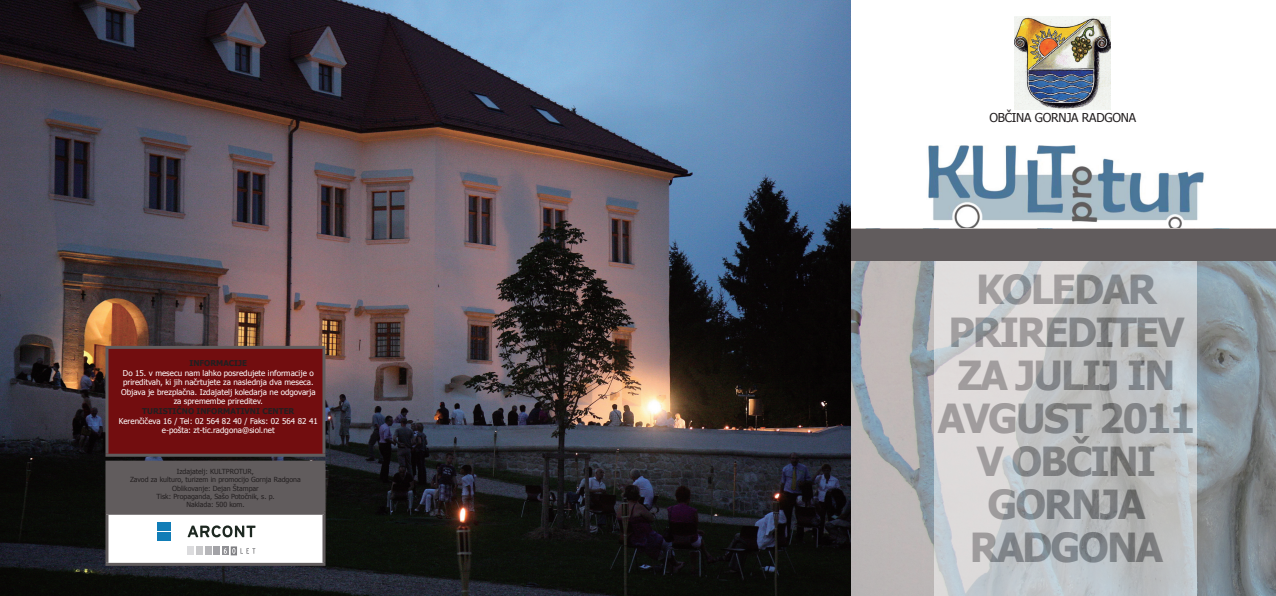
<style>
.page{position:relative;width:1276px;height:596px;background:#fff}
.page>*{position:absolute;margin:0;border:0;box-sizing:border-box;transform-origin:0 0}
.t1{font:700 40px/43px "Tahoma";letter-spacing:-.05em;color:#808083;text-align:center}
.t2{font:12.2px "Tahoma";letter-spacing:-.02em;color:#231f20}
.t3{font:8px/9.6px "Tahoma";color:#fff;text-align:center}
.t4{font:700 8px "Tahoma";color:#231f20}
.t5{font:7px/8.4px "Tahoma";color:#231f20;text-align:center}
</style>
<div class="page">
<img style="left:928px;top:145px;width:276px;height:83px">
<img style="left:850px;top:260px;width:426px;height:335px">
<svg style="left:934px;top:260px;width:262px;height:335px;background:#c7c9ca"></svg>
<div style="left:850px;top:228px;width:426px;height:32px;background:#615c5d"></div>
<img style="left:0;top:0;width:850px;height:595px">
<div style="left:107px;top:347px;width:217px;height:108px;background:#720d0f"></div>
<hr style="left:105px;top:345px;width:220px;height:3px;background:#615c5d">
<hr style="left:105px;top:348px;width:3px;height:105px;background:#615c5d">
<hr style="left:322px;top:348px;width:3px;height:105px;background:#615c5d">
<hr style="left:105px;top:453px;width:220px;height:3px;background:#615c5d">
<div style="left:107px;top:462px;width:217px;height:51px;background:#615c5d"></div>
<div style="left:107px;top:513px;width:217px;height:51px;background:#fff"></div>
<hr style="left:105px;top:460px;width:220px;height:3px;background:#615c5d">
<hr style="left:105px;top:463px;width:3px;height:48px;background:#615c5d">
<hr style="left:322px;top:463px;width:3px;height:48px;background:#615c5d">
<hr style="left:105px;top:511px;width:220px;height:3px;background:#615c5d">
<hr style="left:105px;top:514px;width:3px;height:48px;background:#615c5d">
<hr style="left:322px;top:514px;width:3px;height:48px;background:#615c5d">
<hr style="left:105px;top:562px;width:220px;height:3px;background:#615c5d">
<svg style="left:188px;top:525px;width:67px;height:12px"></svg>
<div style="left:164px;top:531px;width:6px;height:9px;background:#117db7"></div>
<div style="left:164px;top:521px;width:6px;height:9px;background:#117db7"></div>
<div style="left:157px;top:531px;width:6px;height:9px;background:#117db7"></div>
<div style="left:196px;top:546px;width:7px;height:9px;background:#c9c9cb"></div>
<div style="left:188px;top:546px;width:6px;height:9px;background:#dcdcde"></div>
<svg style="left:222px;top:546px;width:6px;height:9px"></svg>
<div style="left:214px;top:546px;width:6px;height:9px;background:#a3a3a7"></div>
<div style="left:205px;top:546px;width:6px;height:9px;background:#b6b6b9"></div>
<div style="left:157px;top:521px;width:6px;height:9px;background:#117db7"></div>
<svg style="left:231px;top:546px;width:6px;height:9px"></svg>
<svg style="left:224px;top:547px;width:31px;height:6px"></svg>
<img style="left:1015px;top:17px;width:95px;height:92px">
<p class="t4" style="left:190px;top:357px;width:59px">INFORMACIJE</p>
<p class="t3" style="left:121px;top:367px;width:196px">Do 15. v mesecu nam lahko posredujete informacije o prireditvah, ki jih načrtujete za naslednja dva meseca.<br>Objava je brezplačna. Izdajatelj koledarja ne odgovarja za spremembe prireditev.</p>
<p class="t4" style="left:142px;top:405px;width:154px">TURISTIČNO INFORMATIVNI CENTER</p>
<p class="t3" style="left:119px;top:415px;width:200px">Kerenčičeva 16 / Tel: 02 564 82 40 / Faks: 02 564 82 41 e-pošta: zt-tic.radgona@siol.net</p>
<p class="t5" style="left:130px;top:466px;width:172px">Izdajatelj: KULTPROTUR,<br>Zavod za kulturo, turizem in promocijo Gornja Radgona Oblikovanje: Dejan Štampar<br>Tisk: Propaganda, Sašo Potočnik, s. p.<br>Naklada: 500 kom.</p>
<h2 class="t2" style="left:989px;top:109px;width:148px">OBČINA GORNJA RADGONA</h2>
<h1 class="t1" style="left:938px;top:265px;width:259px">KOLEDAR<br>PRIREDITEV<br>ZA JULIJ IN<br>AVGUST 2011<br>V OBČINI<br>GORNJA<br>RADGONA</h1>
</div>
